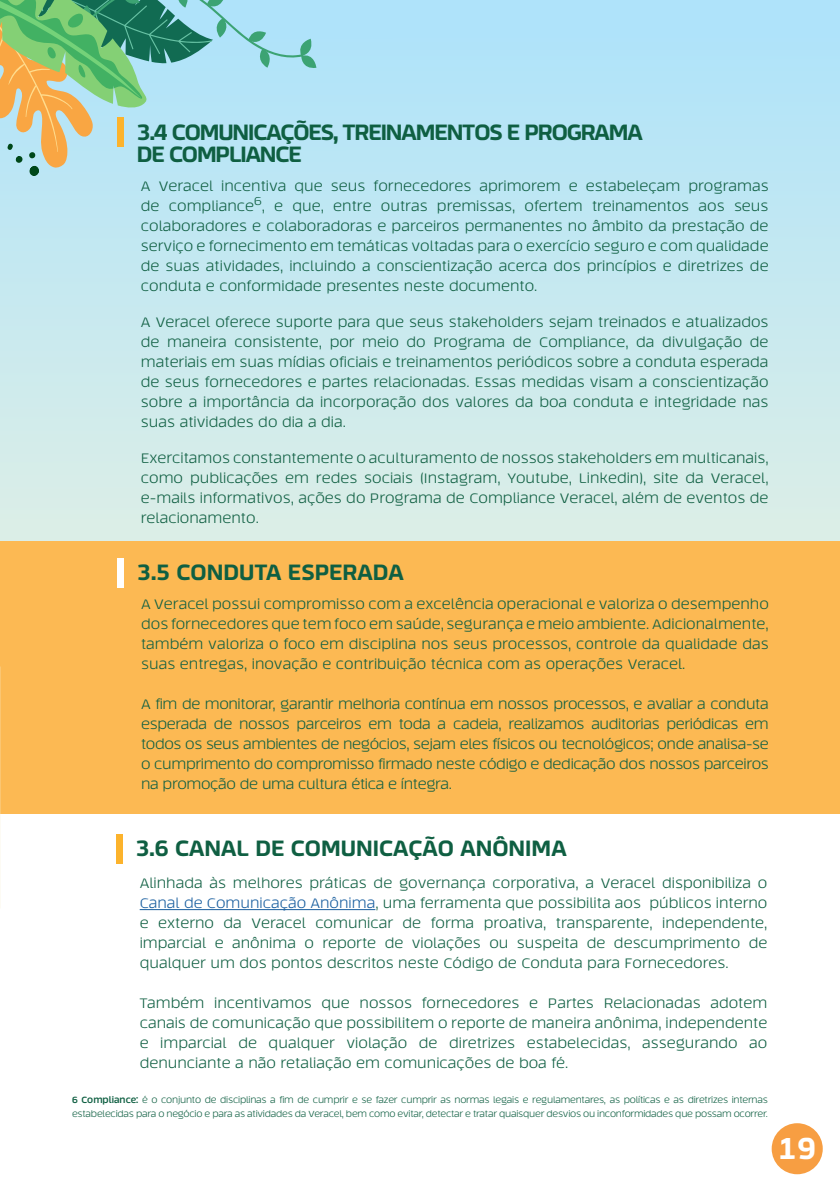
<style>
.page{position:relative;width:840px;height:1191px;background:#fff}
.page>*{position:absolute;margin:0;border:0;box-sizing:border-box;transform-origin:0 0}
.t1{font:800 30px "Tecna";color:#fff}
.t2{font:800 22px/22px "Tecna";letter-spacing:-.05em;color:#0f5f42}
.t3{font:800 22px "Tecna";color:#0f5f42}
.t4{font:300 14px/20px "Tecna";color:#0f5f42;text-align:justify}
.t5{font:300 11.6px "Tecna";color:#0f5f42}
.t6{font:300 9px/14px "Tecna";letter-spacing:-.025em;color:#0f5f42}
.s1{color:#175d9e}
.s2{font-weight:700}
</style>
<div class="page">
<div style="left:0;top:0;width:839px;height:541px;background:linear-gradient(to bottom,#ade2fb,#dceee7)"></div>
<div style="left:0;top:541px;width:839px;height:272px;background:#fcb953"></div>
<svg style="left:0;top:0;width:316px;height:184px;background:#a1cec1"></svg>
<div style="left:771px;top:1123px;width:51px;height:51px;background:#f79e42;border-radius:50%"></div>
<hr style="left:140px;top:909px;width:235px;height:1px;background:#175d9e">
<div style="left:116px;top:834px;width:7px;height:29px;background:#fcb32c"></div>
<div style="left:117px;top:558px;width:7px;height:29px;background:#fff"></div>
<div style="left:117px;top:117px;width:7px;height:29px;background:#fcb32c"></div>
<p class="t2" style="left:137px;top:121px;width:507px">3.4 COMUNICAÇÕES, TREINAMENTOS E PROGRAMA<br>DE COMPLIANCE</p>
<p class="t4" style="left:141px;top:176px;width:629px">A Veracel incentiva que seus fornecedores aprimorem e estabeleçam programas de compliance</p>
<p class="t5" style="left:254px;top:193px;width:9px">6</p>
<p class="t4" style="left:141px;top:196px;width:629px;text-indent:121px">, e que, entre outras premissas, ofertem treinamentos aos seus colaboradores e colaboradoras e parceiros permanentes no âmbito da prestação de serviço e fornecimento em temáticas voltadas para o exercício seguro e com qualidade de suas atividades, incluindo a conscientização acerca dos princípios e diretrizes de conduta e conformidade presentes neste documento.</p>
<p class="t4" style="left:141px;top:312px;width:629px">A Veracel oferece suporte para que seus stakeholders sejam treinados e atualizados de maneira consistente, por meio do Programa de Compliance, da divulgação de materiais em suas mídias oficiais e treinamentos periódicos sobre a conduta esperada de seus fornecedores e partes relacionadas. Essas medidas visam a conscientização sobre a importância da incorporação dos valores da boa conduta e integridade nas suas atividades do dia a dia.</p>
<p class="t4" style="left:141px;top:448px;width:629px">Exercitamos constantemente o aculturamento de nossos stakeholders em multicanais, como publicações em redes sociais (Instagram, Youtube, Linkedin), site da Veracel, e-mails informativos, ações do Programa de Compliance Veracel, além de eventos de relacionamento.</p>
<p class="t3" style="left:137px;top:558px;width:268px">3.5 CONDUTA ESPERADA</p>
<p class="t4" style="left:141px;top:594px;width:629px">A Veracel possui compromisso com a excelência operacional e valoriza o desempenho dos fornecedores que tem foco em saúde, segurança e meio ambiente. Adicionalmente, também valoriza o foco em disciplina nos seus processos, controle da qualidade das suas entregas, inovação e contribuição técnica com as operações Veracel.</p>
<p class="t4" style="left:141px;top:694px;width:629px">A fim de monitorar, garantir melhoria contínua em nossos processos, e avaliar a conduta esperada de nossos parceiros em toda a cadeia, realizamos auditorias periódicas em todos os seus ambientes de negócios, sejam eles físicos ou tecnológicos; onde analisa-se o cumprimento do compromisso firmado neste código e dedicação dos nossos parceiros na promoção de uma cultura ética e íntegra.</p>
<p class="t3" style="left:136px;top:834px;width:432px">3.6 CANAL DE COMUNICAÇÃO ANÔNIMA</p>
<p class="t4" style="left:140px;top:873px;width:629px">Alinhada às melhores práticas de governança corporativa, a Veracel disponibiliza o <span class="s1">Canal de Comunicação Anônima</span>, uma ferramenta que possibilita aos públicos interno e externo da Veracel comunicar de forma proativa, transparente, independente, imparcial e anônima o reporte de violações ou suspeita de descumprimento de qualquer um dos pontos descritos neste Código de Conduta para Fornecedores.</p>
<p class="t4" style="left:140px;top:993px;width:629px">Também incentivamos que nossos fornecedores e Partes Relacionadas adotem canais de comunicação que possibilitem o reporte de maneira anônima, independente e imparcial de qualquer violação de diretrizes estabelecidas, assegurando ao denunciante a não retaliação em comunicações de boa fé.</p>
<p class="t6" style="left:72px;top:1092px;width:697px"><span class="s2">6 Compliance:</span> é o conjunto de disciplinas a fim de cumprir e se fazer cumprir as normas legais e regulamentares, as políticas e as diretrizes internas estabelecidas para o negócio e para as atividades da Veracel, bem como evitar, detectar e tratar quaisquer desvios ou inconformidades que possam ocorrer.</p>
<p class="t1" style="left:777px;top:1128px;width:39px">19</p>
</div>
